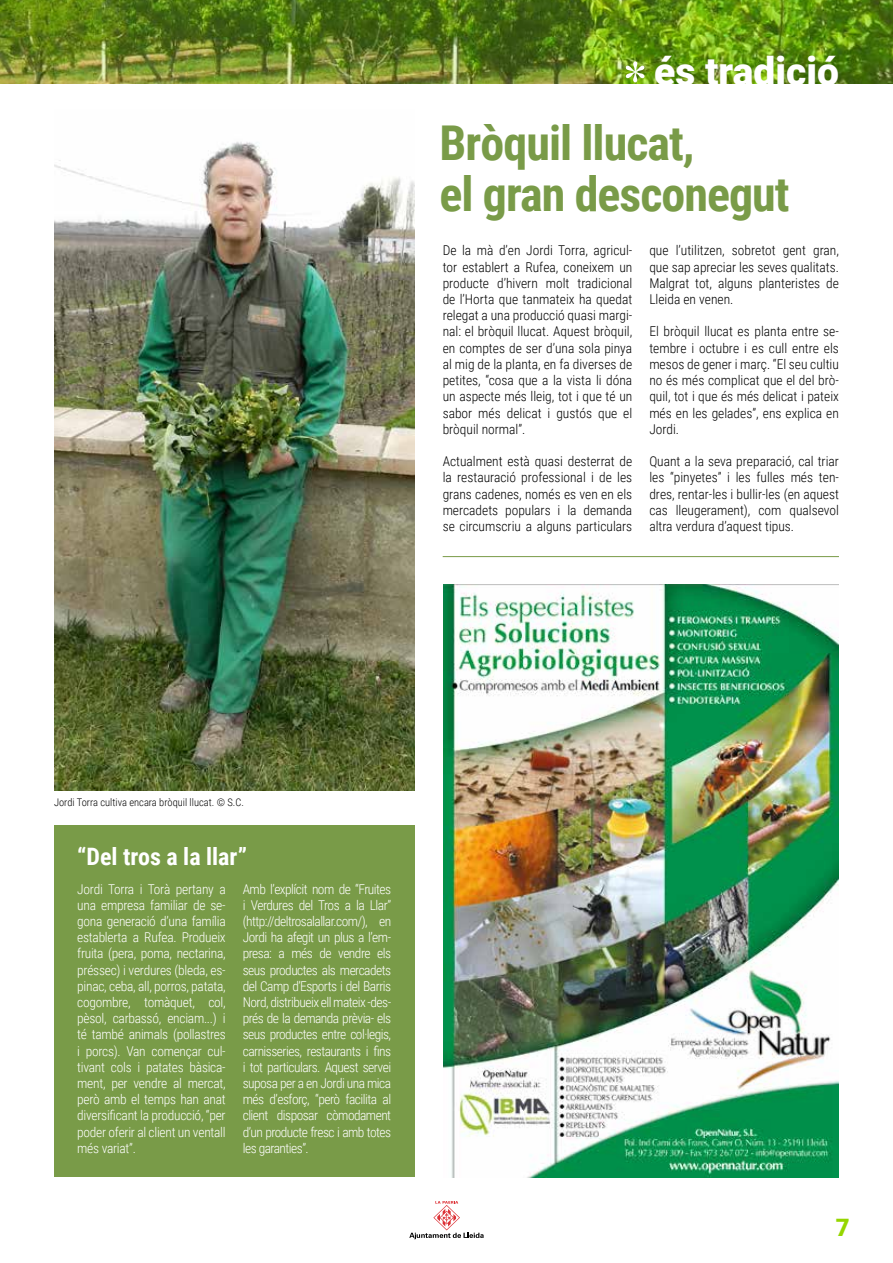
<style>
.page{position:relative;width:893px;height:1263px;background:#fff}
.page>*{position:absolute;margin:0;border:0;box-sizing:border-box;transform-origin:0 0}
.t1{font:700 48px/51px "Roboto Condensed";letter-spacing:-.02em;color:#799b48}
.t2{font:900 39px "Roboto";color:#fff}
.t3{font:700 24px "Roboto Condensed";color:#fff}
.t4{font:900 24px "Roboto";color:#95d600}
.t5{font:300 13.5px/16.2px "Roboto Condensed";color:#000;text-align:justify}
.t6{font:300 13.5px/16.2px "Roboto Condensed";letter-spacing:-.035em;color:#fff;text-align:justify}
.t7{font:300 10.5px "Roboto Condensed";color:#000}
</style>
<div class="page">
<img style="left:1px;top:0;width:892px;height:83px">
<svg style="left:626px;top:61px;width:18px;height:21px"></svg>
<svg style="left:409px;top:1201px;width:75px;height:38px"></svg>
<hr style="left:0;top:0;width:1px;height:83px;background:#95d600">
<img style="left:54px;top:142px;width:360px;height:649px">
<img style="left:443px;top:584px;width:396px;height:593px">
<div style="left:54px;top:826px;width:360px;height:351px;background:#799b48"></div>
<hr style="left:443px;top:556px;width:396px;height:1px;background:#799b48">
<h2 class="t2" style="left:654px;top:43px;width:186px">és tradició</h2>
<h1 class="t1" style="left:440px;top:115px;width:352px">Bròquil llucat,<br>el gran desconegut</h1>
<p class="t5" style="left:443px;top:242px;width:191px">De la mà d’en Jordi Torra, agricul&shy;tor establert a Rufea, coneixem un producte d’hivern molt tradicional de l’Horta que tanmateix ha quedat relegat a una producció quasi margi&shy;nal: el bròquil llucat. Aquest bròquil, en comptes de ser d’una sola pinya al mig de la planta, en fa diverses de petites, “cosa que a la vista li dóna un aspecte més lleig, tot i que té un sabor més delicat i gustós que el bròquil normal”.</p>
<p class="t5" style="left:443px;top:453px;width:191px">Actualment està quasi desterrat de la restauració professional i de les grans cadenes, només es ven en els mercadets populars i la demanda se circumscriu a alguns particulars</p>
<p class="t5" style="left:649px;top:242px;width:191px">que l’utilitzen, sobretot gent gran, que sap apreciar les seves qualitats.<br>Malgrat tot, alguns planteristes de Lleida en venen.</p>
<p class="t5" style="left:649px;top:323px;width:191px">El bròquil llucat es planta entre se&shy;tembre i octubre i es cull entre els mesos de gener i març. “El seu cultiu no és més complicat que el del brò&shy;quil, tot i que és més delicat i pateix més en les gelades”, ens explica en Jordi.</p>
<p class="t5" style="left:649px;top:453px;width:191px">Quant a la seva preparació, cal triar les “pinyetes” i les fulles més ten&shy;dres, rentar-les i bullir-les (en aquest cas lleugerament), com qualsevol altra verdura d’aquest tipus.</p>
<p class="t7" style="left:54px;top:795px;width:191px">Jordi Torra cultiva encara bròquil llucat. © S.C.</p>
<h3 class="t3" style="left:77px;top:839px;width:171px">“Del tros a la llar”</h3>
<p class="t6" style="left:77px;top:880px;width:150px">Jordi Torra i Torà pertany a una empresa familiar de se&shy;gona generació d’una família establerta a Rufea. Produeix fruita (pera, poma, nectarina, préssec) i verdures (bleda, es&shy;pinac, ceba, all, porros, patata, cogombre, tomàquet, col, pèsol, carbassó, enciam...) i té també animals (pollastres i porcs). Van començar cul&shy;tivant cols i patates bàsica&shy;ment, per vendre al mercat, però amb el temps han anat diversificant la producció, “per poder oferir al client un ventall més variat”.</p>
<p class="t6" style="left:243px;top:880px;width:150px">Amb l’explícit nom de “Fruites i Verdures del Tros a la Llar” (http://deltrosalallar.com/), en Jordi ha afegit un plus a l’em&shy;presa: a més de vendre els seus productes als mercadets del Camp d’Esports i del Barris Nord, distribueix ell mateix -des&shy;prés de la demanda prèvia- els seus productes entre col·legis, carnisseries, restaurants i fins i tot particulars. Aquest servei suposa per a en Jordi una mica més d’esforç, “però facilita al client disposar còmodament d’un producte fresc i amb totes les garanties”.</p>
<h3 class="t4" style="left:836px;top:1211px;width:15px">7</h3>
</div>
